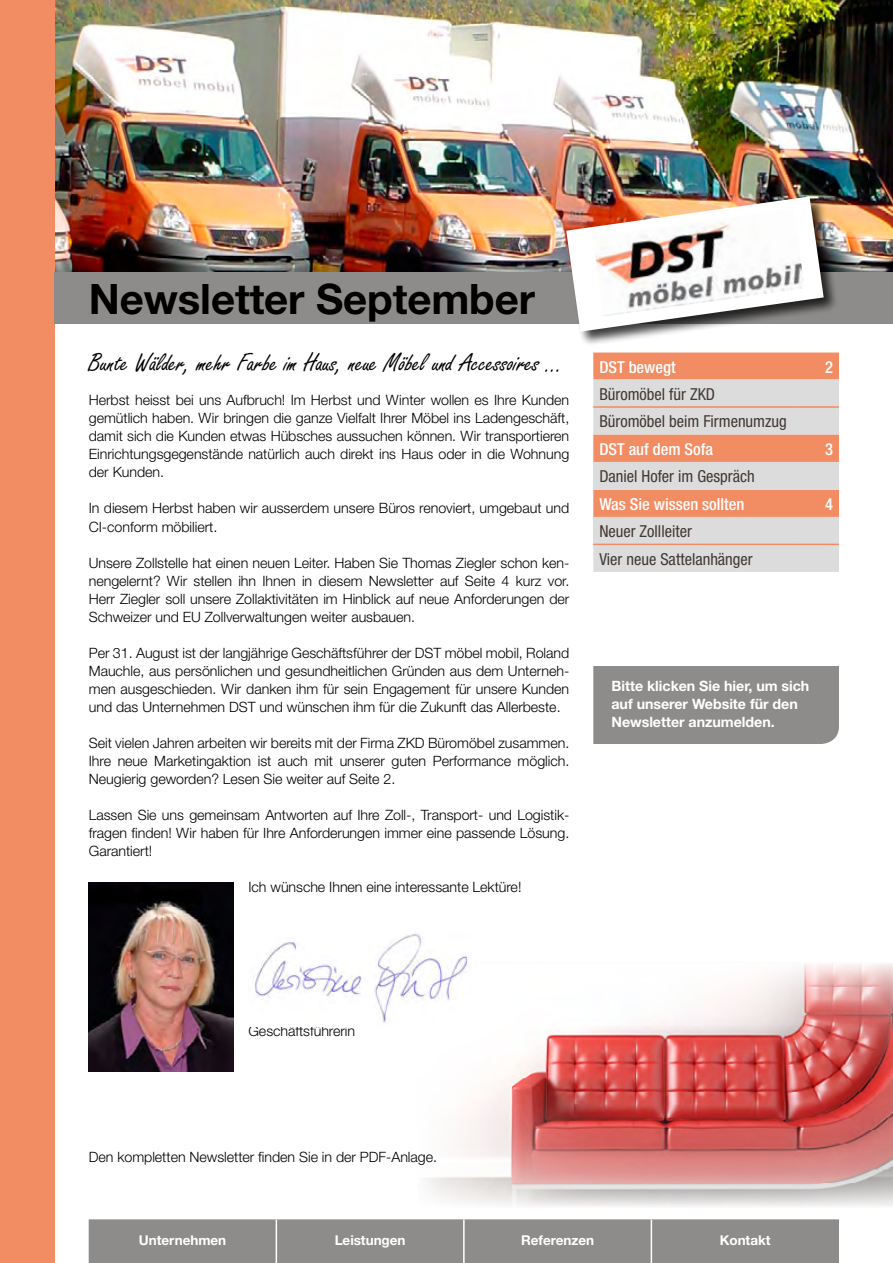
<style>
.page{position:relative;width:893px;height:1263px;background:#fff}
.page>*{position:absolute;margin:0;border:0;box-sizing:border-box;transform-origin:0 0}
.t1{font:700 42px "Helvetica Neue";letter-spacing:-.005em;color:#000}
.t2{font:27px "Freestyle Script";letter-spacing:-.005em;color:#000}
.t3{font:condensed 16.5px "Helvetica Neue";color:#433934}
.t4{font:500 condensed 16.5px "Helvetica Neue";color:#fff}
.grundschrift{font:300 14.25px/18px "Helvetica Neue";letter-spacing:-.005em;color:#000;text-align:justify}
.grundschrift-2{font:700 14.25px/18px "Helvetica Neue";letter-spacing:-.005em;color:#fff}
.t5{font:700 13.5px "Helvetica Neue";letter-spacing:-.005em;color:#fff}
</style>
<div class="page">
<img style="left:425px;top:963px;width:468px;height:244px">
<img style="left:54px;top:0;width:839px;height:272px">
<div style="left:0;top:0;width:54px;height:1263px;background:#f18c63"></div>
<svg style="left:593px;top:352px;width:246px;height:165px;background:#e8ac94"></svg>
<div style="left:593px;top:462px;width:203px;height:27px;background:#dcdcdc"></div>
<div style="left:796px;top:462px;width:43px;height:27px;background:#dcdcdc"></div>
<div style="left:593px;top:517px;width:246px;height:27px;background:#dcdcdc"></div>
<div style="left:593px;top:545px;width:246px;height:27px;background:#dcdcdc"></div>
<hr style="left:593px;top:406px;width:203px;height:2px;background:#f18c63">
<hr style="left:796px;top:406px;width:43px;height:2px;background:#f18c63">
<hr style="left:593px;top:544px;width:203px;height:1px;background:#f18c63">
<hr style="left:796px;top:544px;width:43px;height:1px;background:#f18c63">
<div style="left:89px;top:1219px;width:750px;height:44px;background:#8e8c8a"></div>
<hr style="left:276px;top:1219px;width:1px;height:44px;background:#fff">
<hr style="left:463px;top:1219px;width:2px;height:44px;background:#fff">
<hr style="left:651px;top:1219px;width:1px;height:44px;background:#fff">
<div style="left:54px;top:272px;width:839px;height:51px;background:#8e8c8a"></div>
<div style="left:565px;top:196px;width:274px;height:151px;background:#000;opacity:.75"></div>
<img style="left:566px;top:196px;width:258px;height:136px">
<img style="left:592px;top:209px;width:213px;height:108px">
<img style="left:89px;top:882px;width:144px;height:190px">
<img style="left:253px;top:933px;width:225px;height:93px">
<div style="left:593px;top:666px;width:246px;height:78px;background:#8e8c8a"></div>
<p class="t1" style="left:89px;top:273px;width:448px">Newsletter September</p>
<p class="t2" style="left:89px;top:348px;width:476px">Bunte Wälder, mehr Farbe im Haus, neue Möbel und Accessoires …</p>
<p class="grundschrift" style="left:89px;top:391px;width:482px">Herbst heisst bei uns Aufbruch! Im Herbst und Winter wollen es Ihre Kunden gemütlich haben. Wir bringen die ganze Vielfalt Ihrer Möbel ins Ladengeschäft, damit sich die Kunden etwas Hübsches aussuchen können. Wir transportieren Einrichtungsgegenstände natürlich auch direkt ins Haus oder in die Wohnung der Kunden.</p>
<p class="grundschrift" style="left:89px;top:499px;width:482px">In diesem Herbst haben wir ausserdem unsere Büros renoviert, umgebaut und<br>CI-conform möbiliert.</p>
<p class="grundschrift" style="left:89px;top:553px;width:482px">Unsere Zollstelle hat einen neuen Leiter. Haben Sie Thomas Ziegler schon ken&shy;nengelernt? Wir stellen ihn Ihnen in diesem Newsletter auf Seite 4 kurz vor.<br>Herr Ziegler soll unsere Zollaktivitäten im Hinblick auf neue Anforderungen der Schweizer und EU Zollverwaltungen weiter ausbauen.</p>
<p class="grundschrift" style="left:89px;top:643px;width:482px">Per 31. August ist der langjährige Geschäftsführer der DST möbel mobil, Roland Mauchle, aus persönlichen und gesundheitlichen Gründen aus dem Unterneh&shy;men ausgeschieden. Wir danken ihm für sein Engagement für unsere Kunden und das Unternehmen DST und wünschen ihm für die Zukunft das Allerbeste.</p>
<p class="grundschrift" style="left:89px;top:733px;width:482px">Seit vielen Jahren arbeiten wir bereits mit der Firma ZKD Büromöbel zusammen.<br>Ihre neue Marketingaktion ist auch mit unserer guten Performance möglich.<br>Neugierig geworden? Lesen Sie weiter auf Seite 2.</p>
<p class="grundschrift" style="left:89px;top:805px;width:482px">Lassen Sie uns gemeinsam Antworten auf Ihre Zoll-, Transport- und Logistik&shy;fragen finden! Wir haben für Ihre Anforderungen immer eine passende Lösung.<br>Garantiert!</p>
<p class="grundschrift" style="left:248px;top:877px;width:274px">Ich wünsche Ihnen eine interessante Lektüre!</p>
<p class="t4" style="left:599px;top:357px;width:78px">DST bewegt</p>
<p class="t4" style="left:825px;top:357px;width:9px">2</p>
<p class="t3" style="left:599px;top:384px;width:117px">Büromöbel für ZKD</p>
<p class="t3" style="left:599px;top:412px;width:189px">Büromöbel beim Firmenumzug</p>
<p class="t4" style="left:599px;top:439px;width:115px">DST auf dem Sofa</p>
<p class="t4" style="left:825px;top:439px;width:9px">3</p>
<p class="t3" style="left:599px;top:467px;width:157px">Daniel Hofer im Gespräch</p>
<p class="t4" style="left:599px;top:494px;width:147px">Was Sie wissen sollten</p>
<p class="t4" style="left:825px;top:494px;width:9px">4</p>
<p class="t3" style="left:599px;top:522px;width:94px">Neuer Zollleiter</p>
<p class="t3" style="left:599px;top:549px;width:155px">Vier neue Sattelanhänger</p>
<p class="grundschrift-2" style="left:611px;top:677px;width:199px">Bitte klicken Sie hier, um sich auf unserer Website für den<br>Newsletter anzumelden.</p>
<p class="grundschrift" style="left:248px;top:1021px;width:108px">Geschäftsführerin</p>
<p class="grundschrift" style="left:89px;top:1147px;width:350px">Den kompletten Newsletter finden Sie in der PDF-Anlage.</p>
<p class="t5" style="left:139px;top:1232px;width:89px">Unternehmen</p>
<p class="t5" style="left:335px;top:1232px;width:72px">Leistungen</p>
<p class="t5" style="left:521px;top:1232px;width:74px">Referenzen</p>
<p class="t5" style="left:720px;top:1232px;width:52px">Kontakt</p>
</div>
